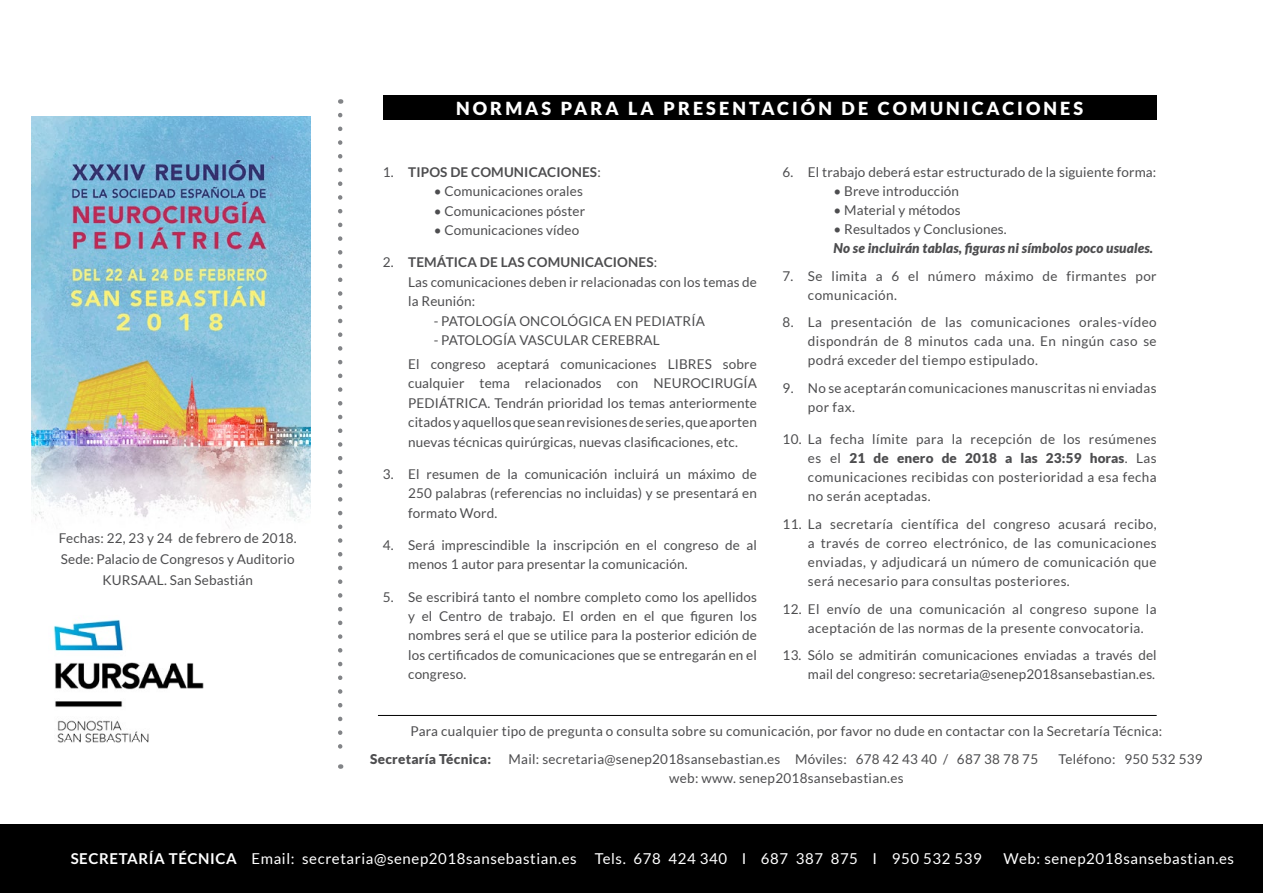
<style>
.page{position:relative;width:1263px;height:893px;background:#fff}
.page>*{position:absolute;margin:0;border:0;box-sizing:border-box;transform-origin:0 0}
.t1{font:900 18px "Lato";letter-spacing:.17em;color:#fff}
.t2{font:15px "Lato";letter-spacing:.04em;color:#fff}
.t3{font:13.5px/19.5px "Lato";letter-spacing:.01em;color:#4d4d4f;text-align:justify}
.t4{font:13.5px/19px "Lato";letter-spacing:.03em;color:#4d4d4f}
.t5{font:700 13.5px "Lato";letter-spacing:.01em;color:#4d4d4f}
.t6{font:italic 900 13.5px "Lato";letter-spacing:.01em;color:#4d4d4f}
.t7{font:900 13.5px "Lato";letter-spacing:.02em;color:#4d4d4f}
.s1{font-weight:400}
.s2{font-weight:900}
.s3{font-weight:700}
</style>
<div class="page">
<svg style="left:338px;top:115px;width:4px;height:654px"></svg>
<div style="left:0;top:824px;width:1263px;height:69px;background:#000"></div>
<img style="left:32px;top:117px;width:278px;height:411px">
<img style="left:53px;top:619px;width:151px;height:124px">
<div style="left:383px;top:96px;width:774px;height:24px;background:#000"></div>
<hr style="left:378px;top:715px;width:779px;height:1px;background:#000">
<p class="t3" style="left:59px;top:528px;width:239px;line-height:21px;text-align:center">Fechas: 22, 23 y 24 de febrero de 2018.<br>Sede: Palacio de Congresos y Auditorio<br>KURSAAL. San Sebastián</p>
<p class="t1" style="left:456px;top:97px;width:628px">NORMAS PARA LA PRESENTACIÓN DE COMUNICACIONES</p>
<p class="t5" style="left:383px;top:164px;width:220px"><span class="s1">1.</span> TIPOS DE COMUNICACIONES<span class="s1">:</span></p>
<p class="t3" style="left:434px;top:181px;width:151px">• Comunicaciones orales</p>
<p class="t3" style="left:434px;top:201px;width:153px">• Comunicaciones póster</p>
<p class="t3" style="left:434px;top:220px;width:147px">• Comunicaciones vídeo</p>
<p class="t5" style="left:383px;top:255px;width:276px"><span class="s1">2.</span> TEMÁTICA DE LAS COMUNICACIONES<span class="s1">:</span></p>
<p class="t3" style="left:408px;top:272px;width:350px">Las comunicaciones deben ir relacionadas con los temas de la Reunión:</p>
<p class="t3" style="left:434px;top:311px;width:273px">- PATOLOGÍA ONCOLÓGICA EN PEDIATRÍA</p>
<p class="t3" style="left:434px;top:330px;width:228px">- PATOLOGÍA VASCULAR CEREBRAL</p>
<p class="t3" style="left:408px;top:354px;width:350px">El congreso aceptará comunicaciones LIBRES sobre cualquier tema relacionados con NEUROCIRUGÍA PEDIÁTRICA. Tendrán prioridad los temas anteriormente citados y aquellos que sean revisiones de series, que aporten nuevas técnicas quirúrgicas, nuevas clasificaciones, etc.</p>
<p class="t3" style="left:408px;top:464px;width:350px;text-indent:-26px">3. El resumen de la comunicación incluirá un máximo de 250 palabras (referencias no incluidas) y se presentará en formato Word.</p>
<p class="t3" style="left:408px;top:535px;width:350px;text-indent:-26px">4. Será imprescindible la inscripción en el congreso de al menos 1 autor para presentar la comunicación.</p>
<p class="t3" style="left:408px;top:587px;width:350px;text-indent:-26px">5. Se escribirá tanto el nombre completo como los apellidos y el Centro de trabajo. El orden en el que figuren los nombres será el que se utilice para la posterior edición de los certificados de comunicaciones que se entregarán en el congreso.</p>
<p class="t3" style="left:782px;top:162px;width:375px">6. El trabajo deberá estar estructurado de la siguiente forma:</p>
<p class="t3" style="left:833px;top:181px;width:127px">• Breve introducción</p>
<p class="t3" style="left:833px;top:200px;width:129px">• Material y métodos</p>
<p class="t3" style="left:833px;top:219px;width:175px">• Resultados y Conclusiones.</p>
<p class="t6" style="left:833px;top:240px;width:321px">No se incluirán tablas, figuras ni símbolos poco usuales.</p>
<p class="t4" style="left:808px;top:266px;width:350px;text-indent:-26px">7. Se limita a 6 el número máximo de firmantes por comunicación.</p>
<p class="t3" style="left:808px;top:313px;width:350px;line-height:19px;text-indent:-26px">8. La presentación de las comunicaciones orales-vídeo dispondrán de 8 minutos cada una. En ningún caso se podrá exceder del tiempo estipulado.</p>
<p class="t4" style="left:808px;top:379px;width:350px;text-indent:-26px">9. No se aceptarán comunicaciones manuscritas ni enviadas por fax.</p>
<p class="t3" style="left:808px;top:429px;width:350px;line-height:19px;text-indent:-26px">10. La fecha límite para la recepción de los resúmenes es el <span class="s2">21 de enero de 2018 a las 23:59 horas</span>. Las comunicaciones recibidas con posterioridad a esa fecha no serán aceptadas.</p>
<p class="t3" style="left:808px;top:514px;width:350px;line-height:19px;text-indent:-26px">11. La secretaría científica del congreso acusará recibo, a través de correo electrónico, de las comunicaciones enviadas, y adjudicará un número de comunicación que será necesario para consultas posteriores.</p>
<p class="t4" style="left:808px;top:599px;width:350px;text-indent:-26px">12. El envío de una comunicación al congreso supone la aceptación de las normas de la presente convocatoria.</p>
<p class="t3" style="left:782px;top:646px;width:376px;line-height:19px;text-align:right">13. Sólo se admitirán comunicaciones enviadas a través del mail del congreso: secretaria@senep2018sansebastian.es.</p>
<p class="t3" style="left:410px;top:721px;width:753px">Para cualquier tipo de pregunta o consulta sobre su comunicación, por favor no dude en contactar con la Secretaría Técnica:</p>
<p class="t7" style="left:370px;top:751px;width:122px">Secretaría Técnica:</p>
<p class="t3" style="left:509px;top:749px;width:531px">Mail: secretaria@senep2018sansebastian.es Móviles: 678 42 43 40 / 687 38 78 75</p>
<p class="t3" style="left:1059px;top:749px;width:146px">Teléfono: 950 532 539</p>
<p class="t3" style="left:669px;top:768px;width:236px">web: www. senep2018sansebastian.es</p>
<p class="t2" style="left:71px;top:850px;width:913px"><span class="s3">SECRETARÍA TÉCNICA</span> Email: secretaria@senep2018sansebastian.es Tels. 678 424 340 I 687 387 875 I 950 532 539</p>
<p class="t2" style="left:1003px;top:850px;width:232px">Web: senep2018sansebastian.es</p>
</div>
